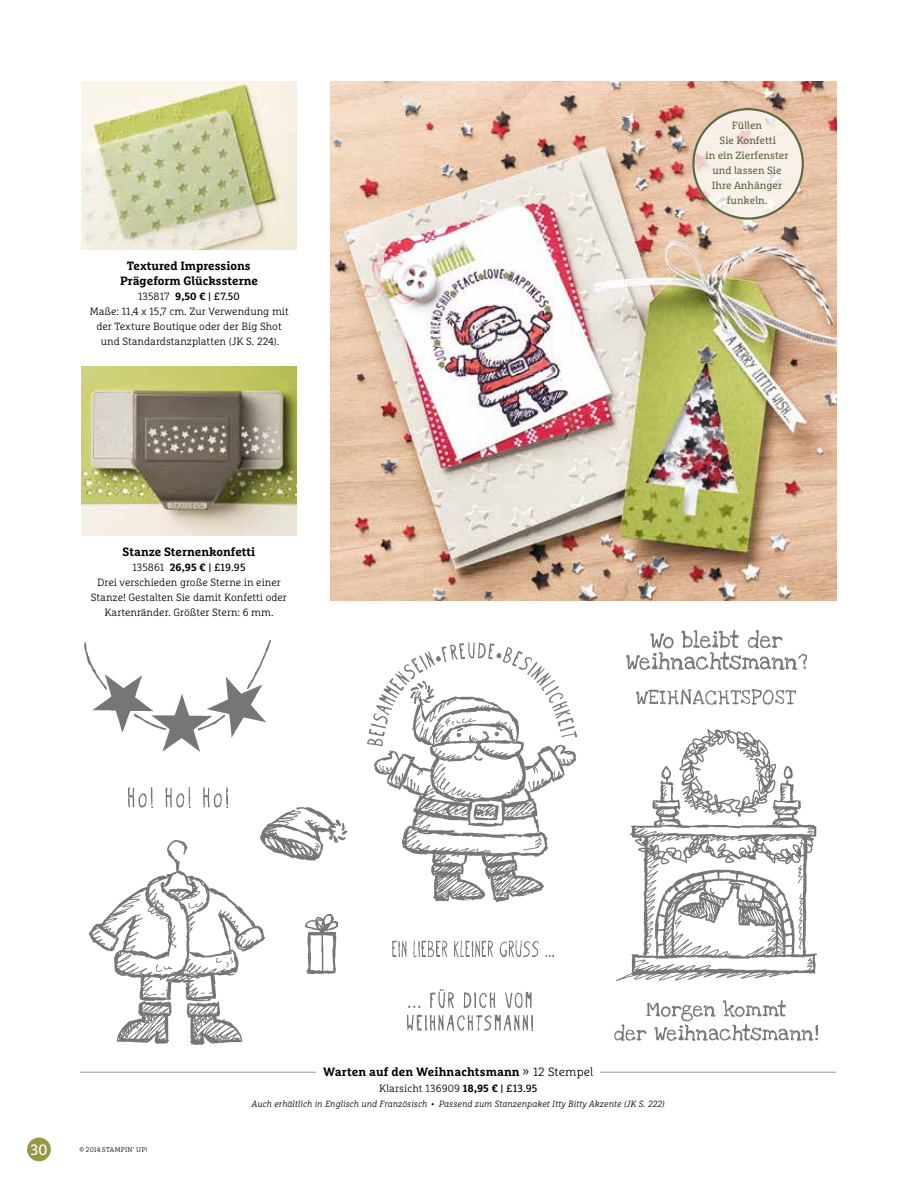
<style>
.page{position:relative;width:918px;height:1188px;background:#fff}
.page>*{position:absolute;margin:0;border:0;box-sizing:border-box;transform-origin:0 0}
.t1{font:15px "Marselis Slab Pro";color:#fff}
.t2{font:700 12px/15px "Marselis Slab Pro";color:#000;text-align:center}
.t3{font:300 10.5px/15px "Marselis Slab Pro";color:#000;text-align:center}
.t4{font:10.5px/15px "Marselis Slab Pro";color:#5e6943;text-align:center}
.t5{font:italic 300 9px "Marselis Slab Pro";letter-spacing:.01em;color:#000}
.t6{font:300 6.75px "Marselis Slab Pro";letter-spacing:.03em;color:#000}
.s1{font-weight:700}
.s2{font-weight:400}
.s3{font-weight:300}
</style>
<div class="page">
<hr style="left:80px;top:1072px;width:756px;height:1px;background:#969797">
<div style="left:316px;top:1067px;width:284px;height:9px;background:#fff"></div>
<img style="left:331px;top:81px;width:506px;height:520px">
<img style="left:617px;top:729px;width:199px;height:251px">
<img style="left:260px;top:807px;width:88px;height:54px">
<img style="left:305px;top:914px;width:33px;height:60px">
<img style="left:89px;top:841px;width:176px;height:204px">
<svg style="left:692px;top:108px;width:112px;height:112px;background:#efe6de"></svg>
<div style="left:692px;top:108px;width:112px;height:112px;border:2px solid #5e6943;border-radius:50%"></div>
<img style="left:81px;top:367px;width:216px;height:168px">
<img style="left:81px;top:81px;width:216px;height:169px">
<img style="left:85px;top:641px;width:185px;height:110px">
<img style="left:367px;top:643px;width:209px;height:259px">
<img style="left:626px;top:631px;width:180px;height:38px">
<img style="left:614px;top:1000px;width:204px;height:41px">
<img style="left:637px;top:689px;width:159px;height:15px">
<img style="left:129px;top:787px;width:99px;height:20px">
<img style="left:407px;top:989px;width:125px;height:42px">
<img style="left:392px;top:941px;width:161px;height:15px">
<div style="left:27px;top:1138px;width:24px;height:23px;background:#9a9648;border-radius:50%"></div>
<p class="t2" style="left:120px;top:258px;width:139px">Textured Impressions<br>Prägeform Glückssterne</p>
<p class="t3" style="left:90px;top:289px;width:201px">135817 <span class="s1">9,50 €</span> <span class="s2">| £7.50<br></span>Maße: 11,4 x 15,7 cm. Zur Verwendung mit der Texture Boutique oder der Big Shot und Standardstanzplatten (JK S. 224).</p>
<p class="t2" style="left:123px;top:544px;width:134px">Stanze Sternenkonfetti</p>
<p class="t3" style="left:91px;top:559px;width:198px">135861 <span class="s1">26,95 €</span> <span class="s2">| £19.95<br></span>Drei verschieden große Sterne in einer Stanze! Gestalten Sie damit Konfetti oder Kartenränder. Größter Stern: 6 mm.</p>
<p class="t4" style="left:705px;top:118px;width:85px">Füllen<br>Sie Konfetti<br>in ein Zierfenster und lassen Sie<br>Ihre Anhänger funkeln.</p>
<h1 class="t1" style="left:30px;top:1140px;width:19px">30</h1>
<p class="t6" style="left:80px;top:1146px;width:70px">© 2014 STAMPIN’ UP!</p>
<p class="t2" style="left:323px;top:1064px;width:272px">Warten auf den Weihnachtsmann <span class="s3">» 12 Stempel</span></p>
<p class="t3" style="left:379px;top:1081px;width:160px">Klarsicht 136909 <span class="s1">18,95 €</span> <span class="s2">| £13.95</span></p>
<p class="t5" style="left:252px;top:1098px;width:414px">Auch erhältlich in Englisch und Französisch • Passend zum Stanzenpaket Itty Bitty Akzente (JK S. 222)</p>
</div>
